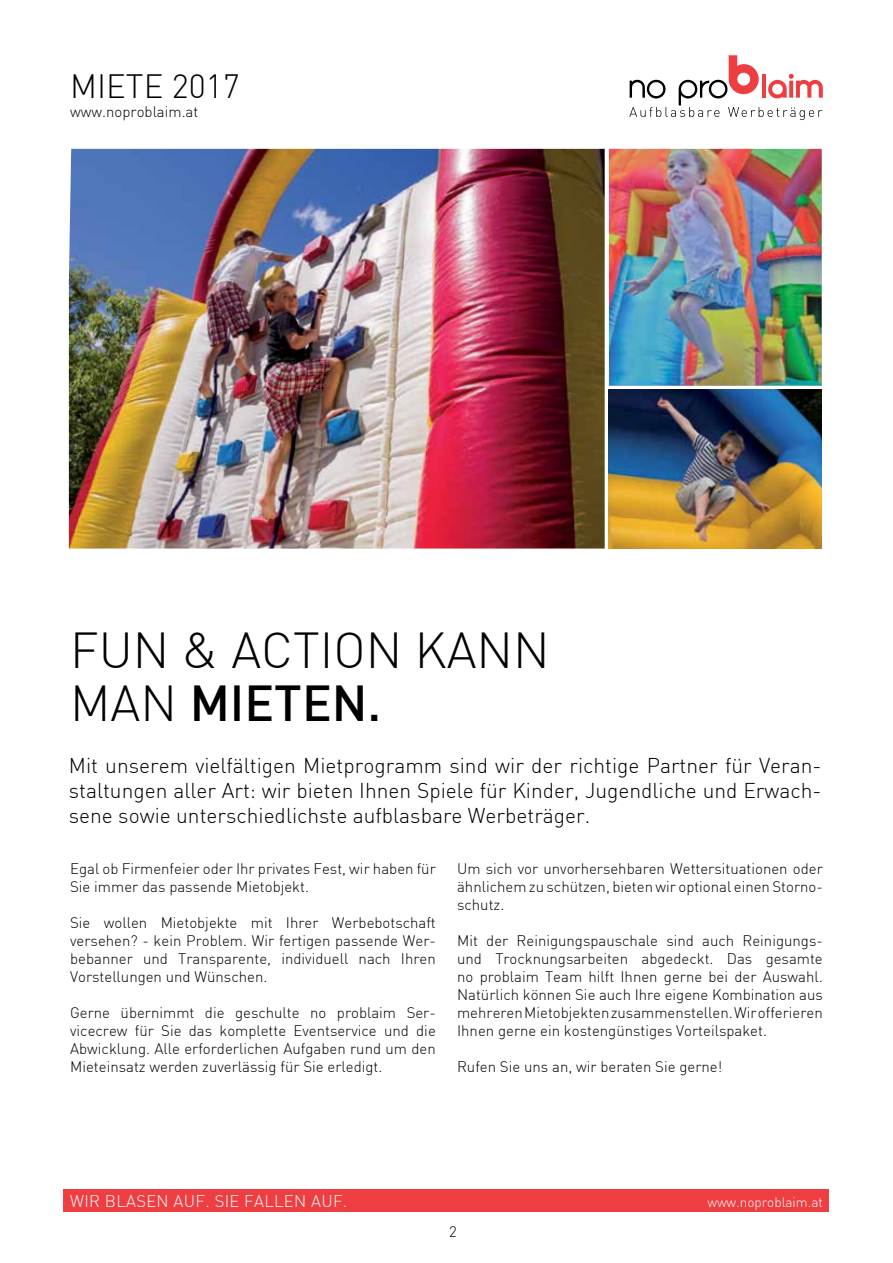
<style>
.page{position:relative;width:893px;height:1263px;background:#fff}
.page>*{position:absolute;margin:0;border:0;box-sizing:border-box;transform-origin:0 0}
.t1{font:300 49.5px/52.5px "DIN";color:#000}
.t2{font:500 49.5px "DIN";color:#000}
.t3{font:300 33px "DIN";color:#000}
.t4{font:300 21px/25.2px "DIN";color:#000;text-align:justify}
.t5{font:300 16.5px "DIN";letter-spacing:.02em;color:#fff}
.t6{font:300 15px/18px "DIN";color:#000;text-align:justify}
.t7{font:300 13.5px "DIN";color:#fff}
</style>
<div class="page">
<svg style="left:629px;top:55px;width:194px;height:65px"></svg>
<div style="left:64px;top:1189px;width:765px;height:23px;background:#ef3e42"></div>
<img style="left:69px;top:149px;width:536px;height:400px">
<img style="left:609px;top:390px;width:212px;height:159px">
<img style="left:609px;top:149px;width:212px;height:236px">
<h2 class="t3" style="left:70px;top:66px;width:44px">Miete</h2>
<h2 class="t3" style="left:172px;top:66px;width:69px">2017</h2>
<p class="t6" style="left:70px;top:102px;width:130px">www.noproblaim.at</p>
<h1 class="t1" style="left:70px;top:623px;width:377px">FUN &amp; ACTION kann man</h1>
<h1 class="t2" style="left:190px;top:671px;width:193px">MIETEN.</h1>
<h3 class="t4" style="left:69px;top:752px;width:754px">Mit unserem vielfältigen Mietprogramm sind wir der richtige Partner für Veran&shy;staltungen aller Art: wir bieten Ihnen Spiele für Kinder, Jugendliche und Erwach&shy;sene sowie unterschiedlichste aufblasbare Werbeträger.</h3>
<p class="t6" style="left:70px;top:859px;width:367px">Egal ob Firmenfeier oder Ihr privates Fest, wir haben für<br>Sie immer das passende Mietobjekt.</p>
<p class="t6" style="left:70px;top:913px;width:367px">Sie wollen Mietobjekte mit Ihrer Werbebotschaft versehen? - kein Problem. Wir fertigen passende Wer&shy;bebanner und Transparente, individuell nach Ihren Vorstellungen und Wünschen.</p>
<p class="t6" style="left:70px;top:1003px;width:367px">Gerne übernimmt die geschulte no problaim Ser&shy;vicecrew für Sie das komplette Eventservice und die Abwicklung. Alle erforderlichen Aufgaben rund um den Mieteinsatz werden zuverlässig für Sie erledigt.</p>
<p class="t6" style="left:457px;top:859px;width:367px">Um sich vor unvorhersehbaren Wettersituationen oder ähnlichem zu schützen, bieten wir optional einen Storno&shy;schutz.</p>
<p class="t6" style="left:457px;top:931px;width:367px">Mit der Reinigungspauschale sind auch Reinigungs&shy;und Trocknungsarbeiten abgedeckt. Das gesamte no problaim Team hilft Ihnen gerne bei der Auswahl.<br>Natürlich können Sie auch Ihre eigene Kombination aus mehreren Mietobjekten zusammenstellen. Wir offerieren Ihnen gerne ein kostengünstiges Vorteilspaket.</p>
<p class="t6" style="left:457px;top:1057px;width:267px">Rufen Sie uns an, wir beraten Sie gerne!</p>
<p class="t5" style="left:70px;top:1190px;width:279px">WIR BLASEN AUF. SIE FALLEN AUF.</p>
<p class="t7" style="left:707px;top:1193px;width:117px">www.noproblaim.at</p>
<p class="t6" style="left:449px;top:1223px;width:9px">2</p>
</div>
